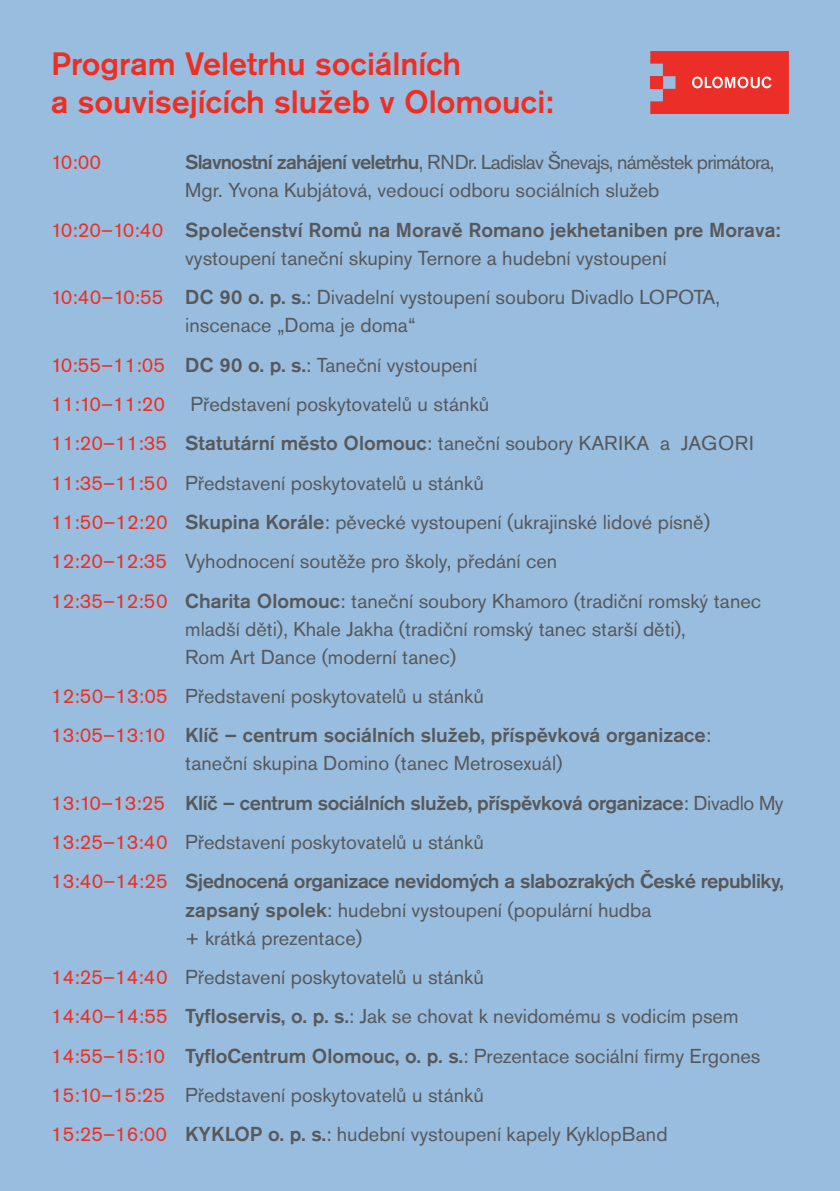
<style>
.page{position:relative;width:840px;height:1191px;background:#fff}
.page>*{position:absolute;margin:0;border:0;box-sizing:border-box;transform-origin:0 0}
.t1{font:500 32px/38.4px "Akzidenz Grotesk Pro";color:#ee2e22}
.t2{font:20px/39.4px "Akzidenz Grotesk Pro";color:#57585a}
.t3{font:500 20px/39.4px "Akzidenz Grotesk Pro";letter-spacing:-.02em;color:#57585a}
.t4{font:500 20px/28px "Akzidenz Grotesk Pro";color:#57585a}
.t5{font:20px/39.4px "Akzidenz Grotesk Pro";color:#ee2e22}
.s1{font-weight:500}
.s2{font-weight:400;color:#ee2e22}
.s3{font-weight:400}
.s4{color:#ee2e22}
.s5{font-weight:500;color:#57585a}
.s6{color:#57585a}
</style>
<div class="page">
<div style="left:0;top:0;width:839px;height:1191px;background:#99bddf"></div>
<svg style="left:650px;top:51px;width:138px;height:63px;background:#e73f3c"></svg>
<h1 class="t1" style="left:51px;top:47px;width:503px">Program Veletrhu sociálních<br>a souvisejících služeb v Olomouci:</h1>
<p class="t5" style="left:51px;top:145px;width:52px">10:00</p>
<p class="t2" style="left:185px;top:150px;width:590px;line-height:28px"><span class="s1">Slavnostní zahájení veletrhu</span>, RNDr. Ladislav Šnevajs, náměstek primátora,<br>Mgr. Yvona Kubjátová, vedoucí odboru sociálních služeb</p>
<p class="t4" style="left:185px;top:217px;width:596px;text-indent:-134px"><span class="s2">10:20–10:40</span> Společenství Romů na Moravě Romano jekhetaniben pre Morava: <span class="s3">vystoupení taneční skupiny Ternore a hudební vystoupení</span></p>
<p class="t2" style="left:185px;top:285px;width:536px;line-height:28px;text-indent:-134px"><span class="s4">10:40–10:55</span> <span class="s1">DC 90 o. p. s.</span>: Divadelní vystoupení souboru Divadlo LOPOTA, inscenace „Doma je doma“</p>
<p class="t5" style="left:51px;top:347px;width:427px">10:55–11:05 <span class="s5">DC 90 o. p. s.</span><span class="s6">: Taneční vystoupení<br></span>11:10–11:20</p>
<p class="t2" style="left:51px;top:386px;width:711px;text-indent:139px">Představení poskytovatelů u stánků<br><span class="s4">11:20–11:35</span> <span class="s1">Statutární město Olomouc</span>: taneční soubory KARIKA a JAGORI <span class="s4">11:35–11:50</span> Představení poskytovatelů u stánků<br><span class="s4">11:50–12:20</span> <span class="s1">Skupina Korále</span>: pěvecké vystoupení (ukrajinské lidové písně)<br><span class="s4">12:20–12:35</span> Vyhodnocení soutěže pro školy, předání cen<br><span class="s4">12:35–12:50</span> <span class="s1">Charita Olomouc</span>: taneční soubory Khamoro (tradiční romský tanec</p>
<p class="t2" style="left:185px;top:616px;width:501px;line-height:28px">mladší děti), Khale Jakha (tradiční romský tanec starší děti),<br>Rom Art Dance (moderní tanec)</p>
<p class="t4" style="left:51px;top:677px;width:661px;line-height:39.4px"><span class="s2">12:50–13:05</span> <span class="s3">Představení poskytovatelů u stánků<br></span><span class="s2">13:05–13:10</span> Klíč – centrum sociálních služeb, příspěvková organizace<span class="s3">:</span></p>
<p class="t3" style="left:51px;top:745px;width:733px;text-indent:134px"><span class="s3">taneční skupina Domino (tanec Metrosexuál)<br></span><span class="s2">13:10–13:25</span> Klíč – centrum sociálních služeb, příspěvková organizace<span class="s3">: Divadlo My </span><span class="s2">13:25–13:40</span> <span class="s3">Představení poskytovatelů u stánků<br></span><span class="s2">13:40–14:25</span> Sjednocená organizace nevidomých a slabozrakých České republiky,</p>
<p class="t2" style="left:185px;top:897px;width:467px;line-height:28px"><span class="s1">zapsaný spolek</span>: hudební vystoupení (populární hudba + krátká prezentace)</p>
<p class="t2" style="left:51px;top:959px;width:710px"><span class="s4">14:25–14:40</span> Představení poskytovatelů u stánků<br><span class="s4">14:40–14:55</span> <span class="s1">Tyfloservis, o. p. s.</span>: Jak se chovat k nevidomému s vodicím psem <span class="s4">14:55–15:10</span> <span class="s1">TyfloCentrum Olomouc, o. p. s.</span>: Prezentace sociální firmy Ergones <span class="s4">15:10–15:25</span> Představení poskytovatelů u stánků<br><span class="s4">15:25–16:00</span> <span class="s1">KYKLOP o. p. s.</span>: hudební vystoupení kapely KyklopBand</p>
</div>
